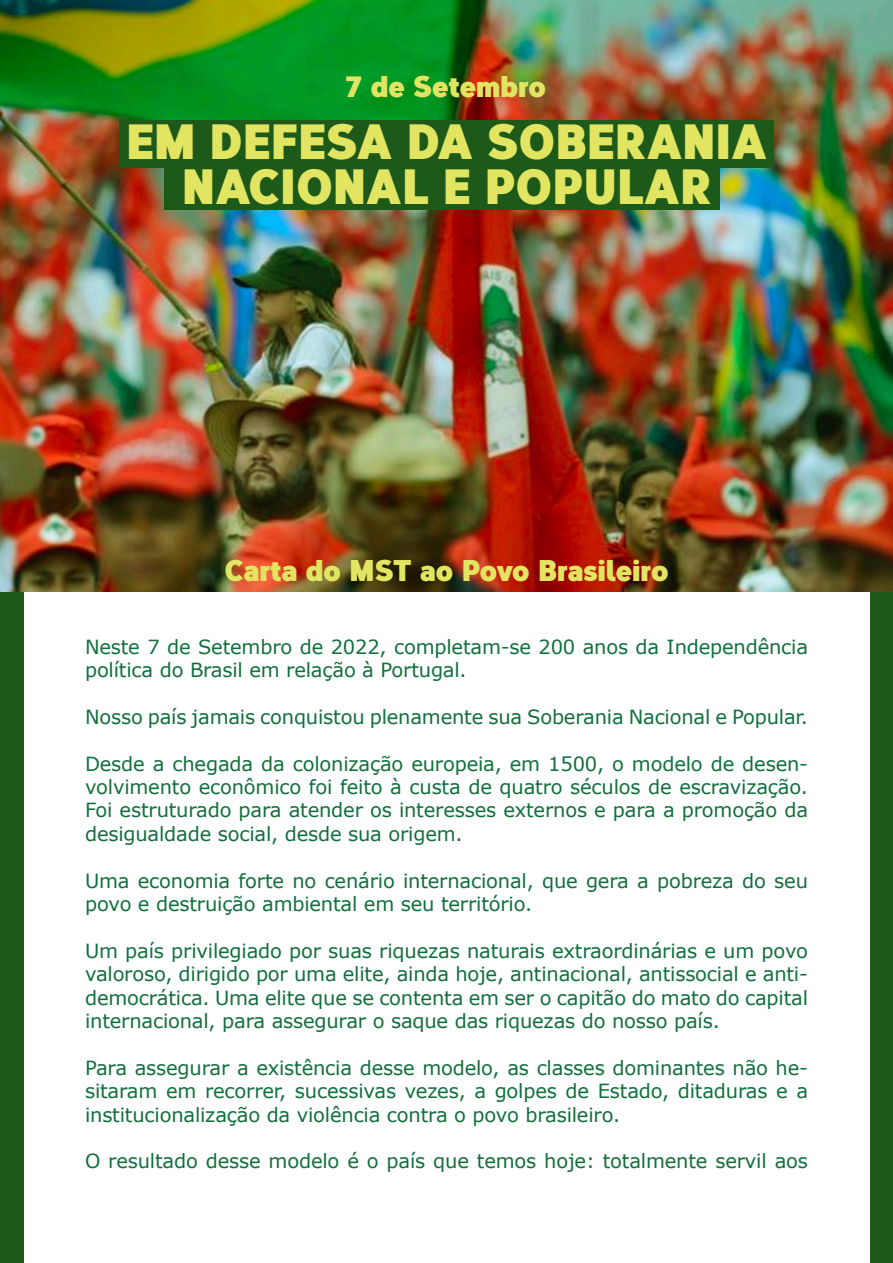
<style>
.page{position:relative;width:893px;height:1263px;background:#fff}
.page>*{position:absolute;margin:0;border:0;box-sizing:border-box;transform-origin:0 0}
.t1{font:900 49.5px "Corbert Condensed W00";color:#e2e562}
.t2{font:900 30px "Corbert Condensed W00";color:#e2e562}
.t3{font:19.5px/23.4px "Verdana";letter-spacing:-.01em;color:#116f3c;text-align:justify}
</style>
<div class="page">
<div style="left:0;top:0;width:23px;height:1262px;background:#1d5919"></div>
<div style="left:870px;top:0;width:23px;height:1262px;background:#1d5919"></div>
<img style="left:0;top:0;width:893px;height:591px">
<div style="left:119px;top:120px;width:655px;height:47px;background:#1d5919"></div>
<div style="left:164px;top:162px;width:556px;height:48px;background:#1d5919"></div>
<p class="t2" style="left:346px;top:61px;width:202px">7 de Setembro</p>
<p class="t1" style="left:126px;top:100px;width:643px">EM DEFESA DA SOBERANIA</p>
<p class="t1" style="left:182px;top:145px;width:531px">NACIONAL E POPULAR</p>
<p class="t2" style="left:224px;top:545px;width:446px">Carta do MST ao Povo Brasileiro</p>
<p class="t3" style="left:85px;top:635px;width:724px">Neste 7 de Setembro de 2022, completam-se 200 anos da Independência política do Brasil em relação à Portugal.</p>
<p class="t3" style="left:85px;top:705px;width:724px">Nosso país jamais conquistou plenamente sua Soberania Nacional e Popular.</p>
<p class="t3" style="left:85px;top:752px;width:724px">Desde a chegada da colonização europeia, em 1500, o modelo de desen&shy;volvimento econômico foi feito à custa de quatro séculos de escravização.<br>Foi estruturado para atender os interesses externos e para a promoção da desigualdade social, desde sua origem.</p>
<p class="t3" style="left:85px;top:869px;width:724px">Uma economia forte no cenário internacional, que gera a pobreza do seu povo e destruição ambiental em seu território.</p>
<p class="t3" style="left:85px;top:939px;width:724px">Um país privilegiado por suas riquezas naturais extraordinárias e um povo valoroso, dirigido por uma elite, ainda hoje, antinacional, antissocial e anti&shy;democrática. Uma elite que se contenta em ser o capitão do mato do capital internacional, para assegurar o saque das riquezas do nosso país.</p>
<p class="t3" style="left:85px;top:1056px;width:724px">Para assegurar a existência desse modelo, as classes dominantes não he&shy;sitaram em recorrer, sucessivas vezes, a golpes de Estado, ditaduras e a institucionalização da violência contra o povo brasileiro.</p>
<p class="t3" style="left:85px;top:1150px;width:724px">O resultado desse modelo é o país que temos hoje: totalmente servil aos</p>
</div>
